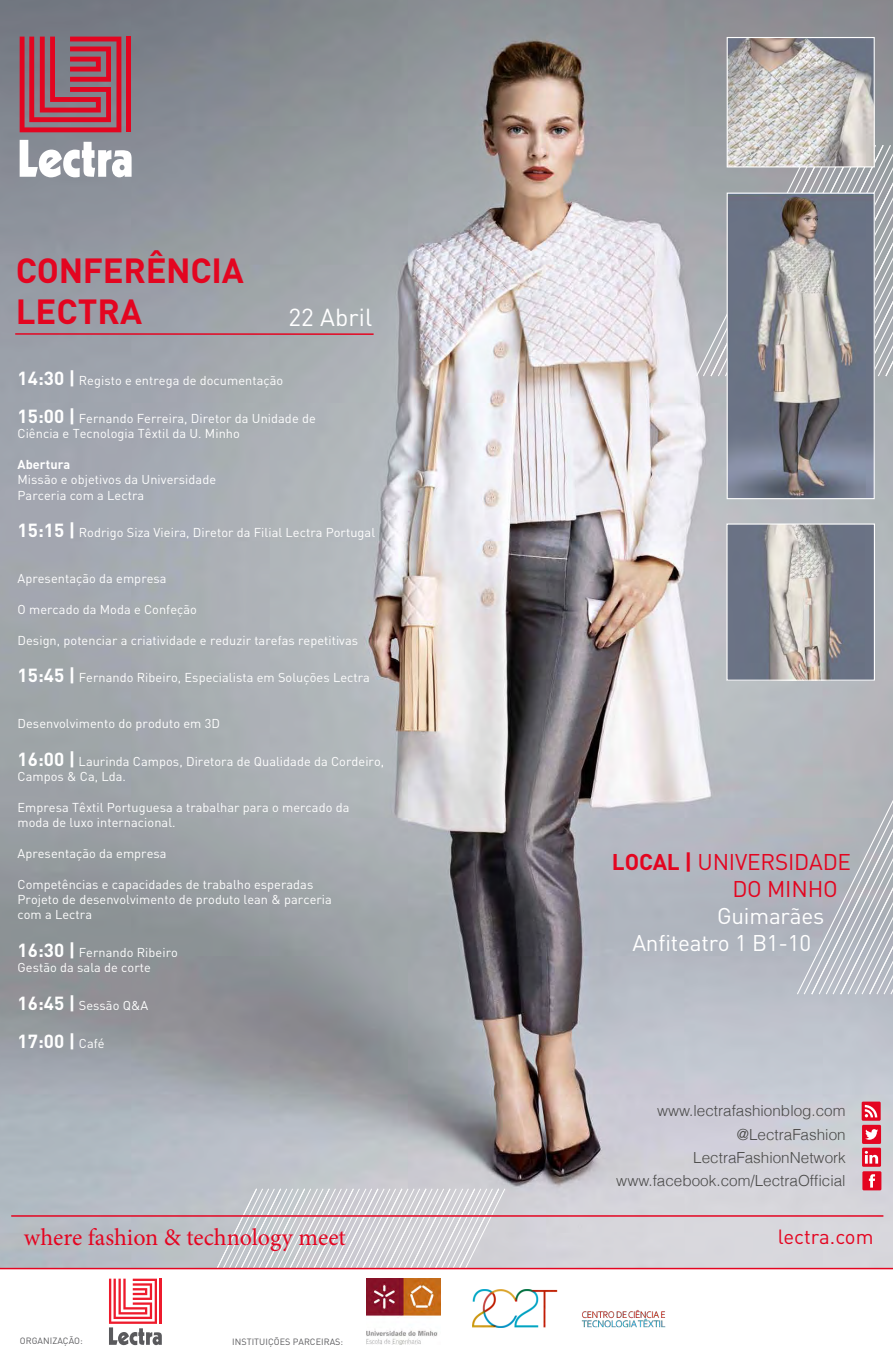
<style>
.page{position:relative;width:893px;height:1358px;background:#fff}
.page>*{position:absolute;margin:0;border:0;box-sizing:border-box;transform-origin:0 0}
.t1{font:700 34.5px/41.4px "DINOT";letter-spacing:-.01em;color:#e30520}
.t2{font:24.3px "DINOT";letter-spacing:.005em;color:#fff}
.t3{font:24px "Minion Pro";color:#e40521}
.t4{font:22.5px/27px "DINOT";letter-spacing:-.01em;color:#e30520}
.t5{font:22.5px/27px "DINOT";letter-spacing:-.01em;color:#fff}
.t6{font:20.33px "DINOT";color:#e40521}
.t7{font:700 18.75px "DINOT";color:#fff}
.t8{font:300 15.3px/23.3px "Helvetica";color:#4a4a49;text-align:right}
.t9{font:12.75px/15.3px "DINOT";letter-spacing:.005em;color:#fff}
.t10{font:700 12.75px "DINOT";letter-spacing:.005em;color:#fff}
.t11{font:9px "DINOT";letter-spacing:.005em;color:#5a5a5d}
.s1{font-weight:700;font-size:18.75px}
.s2{font-weight:400;font-size:12.75px}
.s3{font-weight:700}
</style>
<div class="page">
<img style="left:0;top:0;width:893px;height:1268px">
<hr style="left:15px;top:333px;width:359px;height:2px;background:#e40521">
<svg style="left:160px;top:1188px;width:346px;height:80px;background:#cecdd2"></svg>
<svg style="left:696px;top:144px;width:197px;height:233px;background:#acafb3"></svg>
<img style="left:728px;top:525px;width:145px;height:154px">
<div style="left:726px;top:523px;width:149px;height:158px;border:1px solid #fff"></div>
<img style="left:729px;top:195px;width:144px;height:302px">
<div style="left:727px;top:193px;width:148px;height:306px;border:1px solid #fff"></div>
<img style="left:729px;top:39px;width:144px;height:126px">
<div style="left:727px;top:37px;width:148px;height:130px;border:1px solid #fff"></div>
<svg style="left:796px;top:762px;width:97px;height:233px;background:#b6b9c0"></svg>
<svg style="left:862px;top:1147px;width:19px;height:20px"></svg>
<div style="left:862px;top:1125px;width:19px;height:19px;background:#e40521"></div>
<svg style="left:865px;top:1129px;width:13px;height:11px"></svg>
<div style="left:862px;top:1171px;width:19px;height:19px;background:#e40521"></div>
<svg style="left:869px;top:1174px;width:6px;height:13px"></svg>
<div style="left:862px;top:1101px;width:19px;height:20px;background:#e40521"></div>
<svg style="left:865px;top:1105px;width:12px;height:12px"></svg>
<hr style="left:11px;top:1215px;width:872px;height:1px;background:#e40521">
<hr style="left:0;top:1268px;width:893px;height:1px;background:#e40521">
<div style="left:126px;top:37px;width:5px;height:95px;background:#e30520"></div>
<svg style="left:20px;top:37px;width:101px;height:95px;background:#ae4556"></svg>
<svg style="left:20px;top:140px;width:112px;height:37px"></svg>
<svg style="left:109px;top:1278px;width:53px;height:67px"></svg>
<img style="left:366px;top:1278px;width:74px;height:67px">
<img style="left:472px;top:1290px;width:194px;height:38px">
<h1 class="t1" style="left:16px;top:248px;width:230px">CONFERÊNCIA<br>LECTRA</h1>
<h2 class="t2" style="left:288px;top:300px;width:85px">22 Abril</h2>
<p class="t9" style="left:18px;top:372px;width:267px"><span class="s1">14:30 |</span> Registo e entrega de documentação</p>
<p class="t9" style="left:18px;top:410px;width:300px"><span class="s1">15:00 |</span> Fernando Ferreira, Diretor da Unidade de<br>Ciência e Tecnologia Têxtil da U. Minho</p>
<p class="t10" style="left:18px;top:456px;width:54px">Abertura</p>
<p class="t9" style="left:18px;top:471px;width:200px">Missão e objetivos da Universidade<br>Parceria com a Lectra</p>
<p class="t9" style="left:18px;top:525px;width:359px"><span class="s1">15:15 |</span> Rodrigo Siza Vieira, Diretor da Filial Lectra Portugal</p>
<p class="t9" style="left:18px;top:570px;width:151px">Apresentação da empresa</p>
<p class="t9" style="left:18px;top:601px;width:181px">O mercado da Moda e Confeção</p>
<p class="t9" style="left:18px;top:632px;width:342px">Design, potenciar a criatividade e reduzir tarefas repetitivas</p>
<p class="t9" style="left:18px;top:669px;width:354px"><span class="s1">15:45 |</span> Fernando Ribeiro, Especialista em Soluções Lectra</p>
<p class="t9" style="left:18px;top:715px;width:204px">Desenvolvimento do produto em 3D</p>
<p class="t9" style="left:18px;top:753px;width:368px"><span class="s1">16:00 |</span> Laurinda Campos, Diretora de Qualidade da Cordeiro,<br>Campos &amp; Ca, Lda.</p>
<p class="t9" style="left:18px;top:799px;width:333px">Empresa Têxtil Portuguesa a trabalhar para o mercado da moda de luxo internacional.</p>
<p class="t9" style="left:18px;top:845px;width:151px">Apresentação da empresa</p>
<p class="t9" style="left:18px;top:876px;width:316px">Competências e capacidades de trabalho esperadas<br>Projeto de desenvolvimento de produto lean &amp; parceria com a Lectra</p>
<p class="t9" style="left:18px;top:944px;width:162px"><span class="s1">16:30 |</span> Fernando Ribeiro<br>Gestão da sala de corte</p>
<p class="t9" style="left:18px;top:997px;width:132px"><span class="s1">16:45 |</span> Sessão Q&amp;A</p>
<h3 class="t7" style="left:18px;top:1028px;width:89px">17:00 | <span class="s2">Café</span></h3>
<h3 class="t4" style="left:732px;top:848px;width:120px;text-indent:-120px"><span class="s3">LOCAL |</span> UNIVERSIDADE<br>DO MINHO</h3>
<h3 class="t5" style="left:632px;top:902px;width:194px;text-indent:85px">Guimarães<br>Anfiteatro 1 B1-10</h3>
<p class="t8" style="left:616px;top:1098px;width:231px">www.lectrafashionblog.com @LectraFashion<br>LectraFashionNetwork www.facebook.com/LectraOfficial</p>
<h3 class="t3" style="left:24px;top:1221px;width:323px">where fashion &amp; technology meet</h3>
<h3 class="t6" style="left:778px;top:1223px;width:97px">lectra.com</h3>
<p class="t11" style="left:20px;top:1335px;width:64px">ORGANIZAÇÃO:</p>
<p class="t11" style="left:232px;top:1335px;width:113px">INSTITUIÇÕES PARCEIRAS:</p>
</div>
